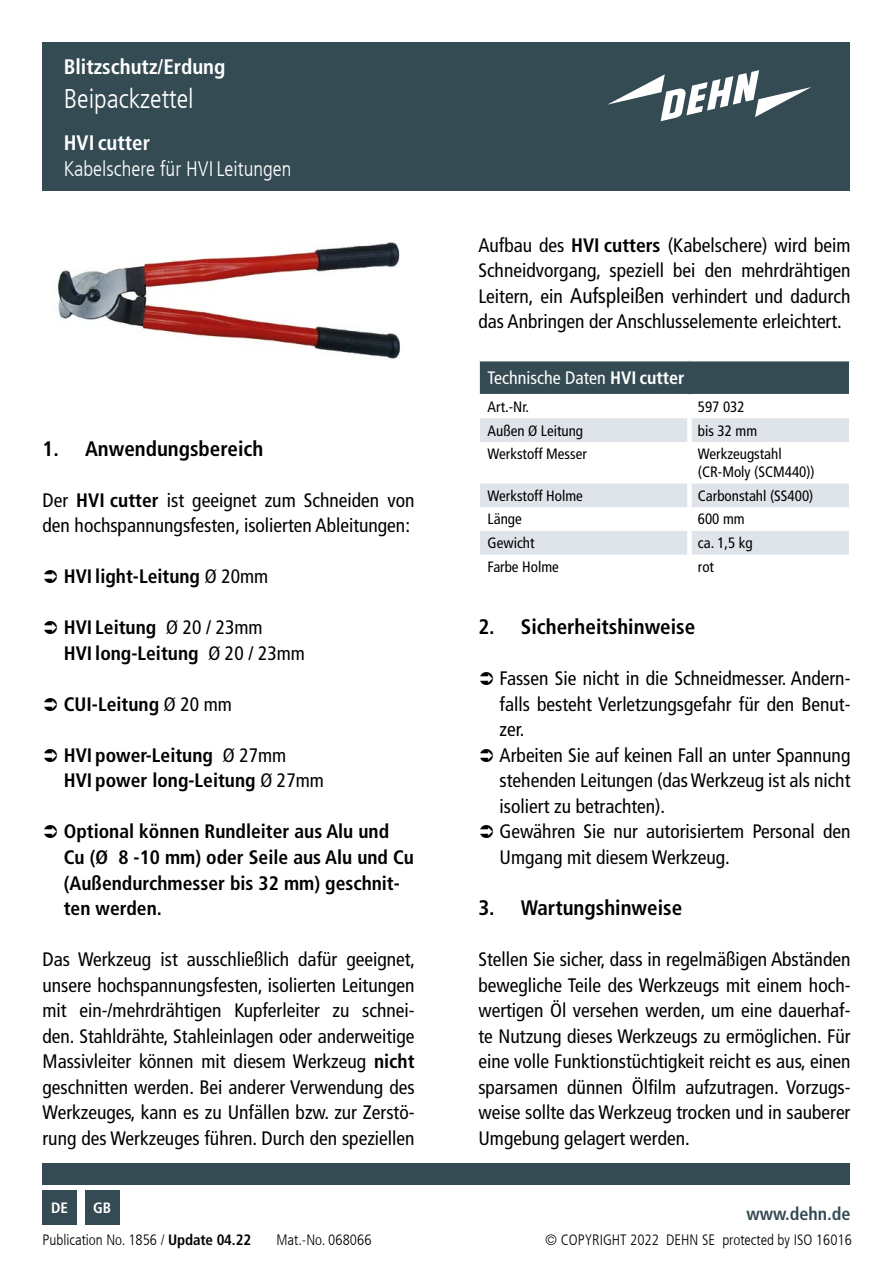
<style>
.page{position:relative;width:893px;height:1263px;background:#fff}
.page>*{position:absolute;margin:0;border:0;box-sizing:border-box;transform-origin:0 0}
.t1{font:300 condensed 27px "Frutiger LT Com";color:#fff}
.t2{font:700 condensed 21px "Frutiger LT Com";color:#000}
.t3{font:700 condensed 21px "Frutiger LT Com";color:#fff}
.t4{font:300 condensed 21px "Frutiger LT Com";color:#fff}
.t5{font:condensed 19.5px/25.5px "Frutiger LT Com";color:#000;text-align:justify}
.t6{font:700 condensed 19.5px/25.5px "Frutiger LT Com";color:#000}
.t7{font:condensed 18px "Frutiger LT Com";color:#fff}
.t8{font:700 condensed 18px "Frutiger LT Com";color:#354b54}
.t9{font:condensed 15px/18px "Frutiger LT Com";color:#000}
.t10{font:300 condensed 15px "Frutiger LT Com";color:#000}
.t11{font:700 condensed 15px "Frutiger LT Com";color:#fff}
.s1{font-weight:700}
.s2{font-weight:400}
.s3{font-size:21px}
</style>
<div class="page">
<div style="left:43px;top:43px;width:807px;height:148px;background:#354b54"></div>
<div style="left:43px;top:1163px;width:807px;height:21px;background:#354b54"></div>
<svg style="left:607px;top:70px;width:204px;height:51px"></svg>
<div style="left:43px;top:1191px;width:34px;height:34px;background:#354b54"></div>
<div style="left:85px;top:1191px;width:34px;height:34px;background:#354b54"></div>
<div style="left:479px;top:361px;width:371px;height:34px;background:#354b54"></div>
<svg style="left:480px;top:418px;width:369px;height:136px;fill:#dee4e9"></svg>
<hr style="left:849px;top:361px;width:1px;height:33px;background:#fff">
<hr style="left:478px;top:361px;width:2px;height:33px;background:#fff">
<hr style="left:478px;top:394px;width:211px;height:1px;background:#fff">
<hr style="left:689px;top:394px;width:161px;height:1px;background:#fff">
<div style="left:687px;top:418px;width:5px;height:24px;background:#fff"></div>
<div style="left:687px;top:442px;width:5px;height:42px;background:#fff"></div>
<div style="left:687px;top:484px;width:5px;height:23px;background:#fff"></div>
<div style="left:687px;top:507px;width:5px;height:24px;background:#fff"></div>
<div style="left:687px;top:531px;width:5px;height:23px;background:#fff"></div>
<img style="left:57px;top:242px;width:343px;height:117px">
<p class="t3" style="left:64px;top:54px;width:163px">Blitzschutz/Erdung</p>
<h1 class="t1" style="left:64px;top:83px;width:132px">Beipackzettel</h1>
<p class="t3" style="left:64px;top:131px;width:88px">HVI cutter</p>
<p class="t4" style="left:64px;top:157px;width:229px">Kabelschere für HVILeitungen</p>
<p class="t2" style="left:43px;top:436px;width:222px">1. Anwendungsbereich</p>
<p class="t5" style="left:43px;top:488px;width:374px">Der <span class="s1">HVI cutter</span> ist geeignet zum Schneiden von den hochspannungsfesten, isolierten Ableitungen:</p>
<p class="t6" style="left:64px;top:564px;width:206px">HVI light-Leitung <span class="s2">Ø 20mm</span></p>
<p class="t6" style="left:64px;top:615px;width:243px">HVI Leitung <span class="s2">Ø 20 / 23mm<br></span>HVI long-Leitung <span class="s2">Ø 20 / 23mm</span></p>
<p class="t6" style="left:64px;top:691px;width:170px">CUI-Leitung <span class="s2">Ø 20 mm</span></p>
<p class="t6" style="left:64px;top:742px;width:262px">HVI power-Leitung <span class="s2">Ø 27mm<br></span>HVI power long-Leitung <span class="s2">Ø 27mm</span></p>
<p class="t6" style="left:64px;top:819px;width:352px">Optional können Rundleiter aus Alu und<br>Cu (Ø 8 -10 mm) oder Seile aus Alu und Cu (Außendurchmesser bis 32 mm) geschnit&shy;ten werden.</p>
<p class="t5" style="left:43px;top:947px;width:374px">Das Werkzeug ist ausschließlich dafür geeignet, unsere hochspannungsfesten, isolierten Leitungen mit ein-/mehrdrähtigen Kupferleiter zu schnei&shy;den. Stahldrähte, Stahleinlagen oder anderweitige Massivleiter können mit diesem Werkzeug <span class="s1">nicht </span>geschnitten werden. Bei anderer Verwendung des Werkzeuges, kann es zu Unfällen bzw. zur Zerstö&shy;rung des Werkzeuges führen. Durch den speziellen</p>
<p class="t11" style="left:51px;top:1199px;width:18px">DE</p>
<p class="t11" style="left:93px;top:1199px;width:19px">GB</p>
<p class="t5" style="left:478px;top:233px;width:374px">Aufbau des <span class="s1">HVI cutters</span> (Kabelschere) wird beim Schneidvorgang, speziell bei den mehrdrähtigen Leitern, ein <span class="s3">Aufspleißen</span> verhindert und dadurch das Anbringen der Anschlusselemente erleichtert.</p>
<p class="t7" style="left:488px;top:367px;width:198px">Technische Daten <span class="s1">HVI cutter</span></p>
<p class="t9" style="left:488px;top:398px;width:43px">Art.-Nr.</p>
<p class="t9" style="left:698px;top:398px;width:48px">597 032</p>
<p class="t9" style="left:488px;top:421px;width:97px">Außen Ø Leitung</p>
<p class="t9" style="left:698px;top:421px;width:61px">bis 32 mm</p>
<p class="t9" style="left:488px;top:445px;width:101px">Werkstoff Messer</p>
<p class="t9" style="left:698px;top:445px;width:118px">Werkzeugstahl (CR-Moly (SCM440))</p>
<p class="t9" style="left:488px;top:487px;width:97px">Werkstoff Holme</p>
<p class="t9" style="left:698px;top:487px;width:117px">Carbonstahl (SS400)</p>
<p class="t9" style="left:488px;top:510px;width:36px">Länge</p>
<p class="t9" style="left:698px;top:510px;width:48px">600 mm</p>
<p class="t9" style="left:488px;top:534px;width:48px">Gewicht</p>
<p class="t9" style="left:698px;top:534px;width:56px">ca. 1,5 kg</p>
<p class="t9" style="left:488px;top:558px;width:73px">Farbe Holme</p>
<p class="t9" style="left:698px;top:558px;width:18px">rot</p>
<p class="t2" style="left:478px;top:615px;width:218px">2. Sicherheitshinweise</p>
<p class="t5" style="left:500px;top:666px;width:352px;text-align:left">Fassen Sie nicht in die Schneidmesser. Andern&shy;falls besteht Verletzungsgefahr für den Benut&shy;zer.<br>Arbeiten Sie auf keinen Fall an unter Spannung stehenden Leitungen (das Werkzeug ist als nicht isoliert zu betrachten).<br>Gewähren Sie nur autorisiertem Personal den Umgang mit diesem Werkzeug.</p>
<p class="t2" style="left:478px;top:895px;width:205px">3. Wartungshinweise</p>
<p class="t5" style="left:478px;top:947px;width:374px">Stellen Sie sicher, dass in regelmäßigen Abständen bewegliche Teile des Werkzeugs mit einem hoch&shy;wertigen Öl versehen werden, um eine dauerhaf&shy;te Nutzung dieses Werkzeugs zu ermöglichen. Für eine volle Funktionstüchtigkeit reicht es aus, einen sparsamen dünnen Ölfilm aufzutragen. Vorzugs&shy;weise sollte das Werkzeug trocken und in sauberer Umgebung gelagert werden.</p>
<p class="t8" style="left:746px;top:1203px;width:106px">www.dehn.de</p>
<p class="t10" style="left:43px;top:1231px;width:210px">Publication No. 1856 / <span class="s1">Update 04.22</span></p>
<p class="t10" style="left:276px;top:1231px;width:97px">Mat.-No. 068066</p>
<p class="t10" style="left:545px;top:1231px;width:308px">© COPYRIGHT 2022 DEHN SE protected by ISO 16016</p>
</div>
